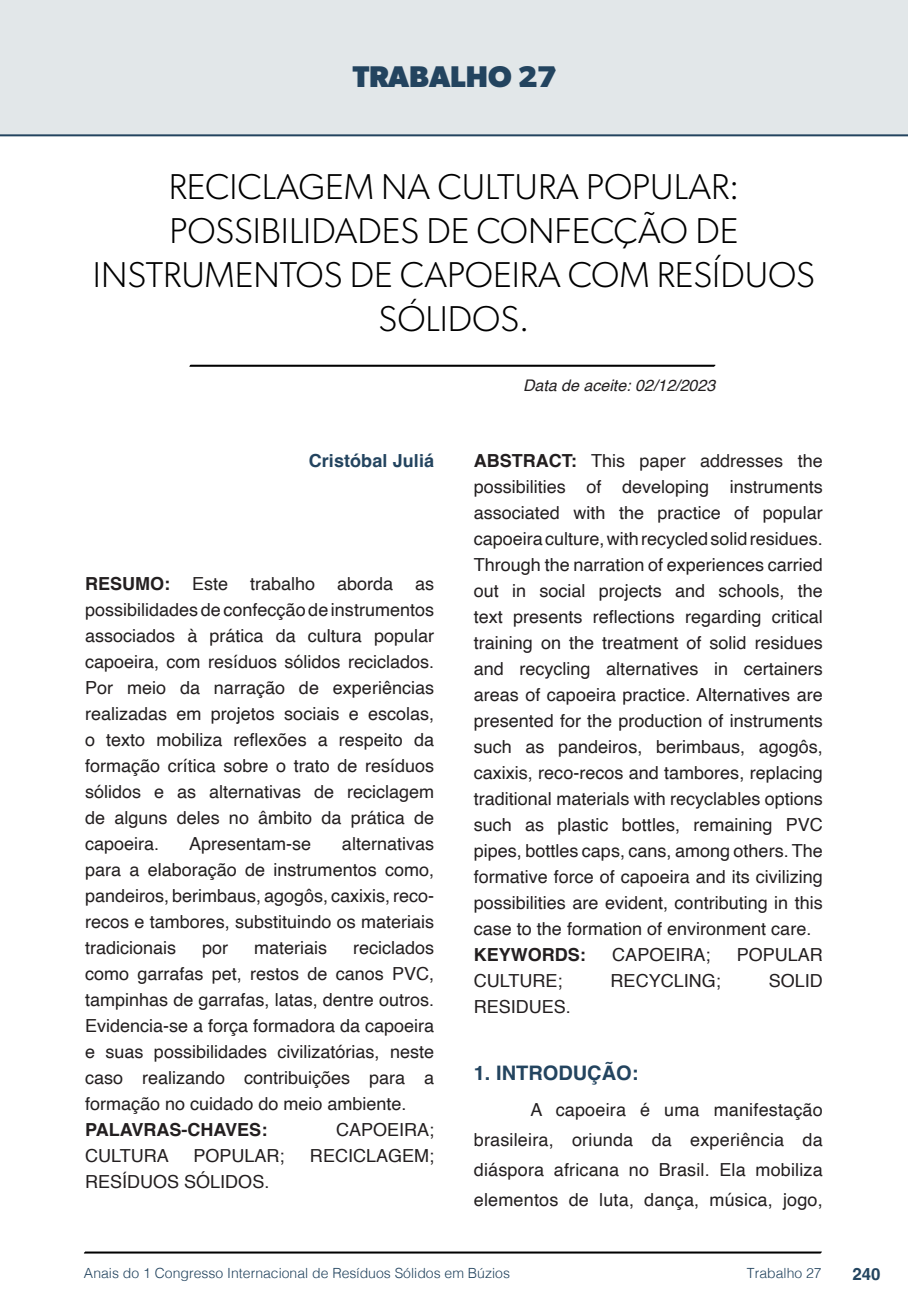
<style>
.page{position:relative;width:908px;height:1304px;background:#fff}
.page>*{position:absolute;margin:0;border:0;box-sizing:border-box;transform-origin:0 0}
.nome_artigos{font:300 36px/44px "Gibson";color:#000;text-align:center}
.capítulos{font:700 30px "Gibson";color:#23445f}
.TITULOS{font:700 20px "Helvetica";color:#23445f}
.Resumos_e_PC_TXT{font:18px/26px "Helvetica";color:#231f20;text-align:justify}
.txt{font:18px/30px "Helvetica";letter-spacing:.01em;color:#231f20;text-align:justify}
.Resumos_e_PC_TXT-2{font:700 18px "Helvetica";color:#231f20}
.nome_autores{font:700 18px "Helvetica";letter-spacing:.005em;color:#23445f}
.t1{font:700 16.8px "Helvetica";color:#23445f}
.t2{font:italic 16px "Helvetica";color:#231f20}
.t3{font:300 14px "Helvetica";color:#23445f}
.s1{font-weight:700}
</style>
<div class="page">
<svg style="left:84px;top:1251px;width:737px;height:3px;background:#515151"></svg>
<svg style="left:189px;top:364px;width:526px;height:3px;background:#4f4f4f"></svg>
<div style="left:0;top:0;width:907px;height:136px;background:#e2e7e9"></div>
<div style="left:44px;top:72px;width:68px;height:61px;background:#e2e7e9"></div>
<p class="capítulos" style="left:352px;top:58px;width:206px">TRABALHO 27</p>
<p class="nome_artigos" style="left:93px;top:164px;width:723px">RECICLAGEM NA CULTURA POPULAR:<br>POSSIBILIDADES DE CONFECÇÃO DE<br>INSTRUMENTOS DE CAPOEIRA COM RESÍDUOS<br>SÓLIDOS.</p>
<p class="nome_autores" style="left:308px;top:450px;width:127px">Cristóbal Juliá</p>
<p class="Resumos_e_PC_TXT" style="left:85px;top:571px;width:350px"><span class="s1">RESUMO:</span> Este trabalho aborda as possibilidades de confecção de instrumentos associados à prática da cultura popular capoeira, com resíduos sólidos reciclados.<br>Por meio da narração de experiências realizadas em projetos sociais e escolas, o texto mobiliza reflexões a respeito da formação crítica sobre o trato de resíduos sólidos e as alternativas de reciclagem de alguns deles no âmbito da prática de capoeira.</p>
<p class="Resumos_e_PC_TXT" style="left:85px;top:831px;width:350px;text-indent:257px">alternativas para a elaboração de instrumentos como, pandeiros, berimbaus, agogôs, caxixis, reco&shy;recos e tambores, substituindo os materiais tradicionais</p>
<p class="Resumos_e_PC_TXT" style="left:189px;top:831px;width:124px">Apresentam-se</p>
<p class="Resumos_e_PC_TXT" style="left:85px;top:935px;width:350px;text-indent:268px">reciclados como garrafas pet, restos de canos PVC, tampinhas de garrafas, latas, dentre outros.<br>Evidencia-se a força formadora da capoeira e suas possibilidades civilizatórias, neste caso realizando contribuições para a formação no cuidado do meio ambiente.</p>
<p class="Resumos_e_PC_TXT-2" style="left:85px;top:1118px;width:184px">PALAVRAS-CHAVES:</p>
<p class="Resumos_e_PC_TXT" style="left:336px;top:1117px;width:100px">CAPOEIRA;</p>
<p class="Resumos_e_PC_TXT" style="left:85px;top:1143px;width:85px">CULTURA</p>
<p class="Resumos_e_PC_TXT" style="left:193px;top:1143px;width:93px">POPULAR;</p>
<p class="Resumos_e_PC_TXT" style="left:310px;top:1143px;width:126px">RECICLAGEM;</p>
<p class="Resumos_e_PC_TXT" style="left:85px;top:1169px;width:186px">RESÍDUOS SÓLIDOS.</p>
<p class="Resumos_e_PC_TXT" style="left:202px;top:935px;width:28px">por</p>
<p class="Resumos_e_PC_TXT" style="left:254px;top:935px;width:75px">materiais</p>
<p class="t2" style="left:523px;top:373px;width:194px">Data de aceite: 02/12/2023</p>
<p class="Resumos_e_PC_TXT" style="left:473px;top:448px;width:350px"><span class="s1">ABSTRACT:</span> This paper addresses the possibilities of developing instruments associated with the practice of popular capoeira culture, with recycled solid residues.<br>Through the narration of experiences carried out in social projects and schools, the text presents reflections regarding critical training on the treatment of solid residues and recycling alternatives in certainers areas of capoeira practice. Alternatives are presented for the production of instruments such as pandeiros, berimbaus, agogôs, caxixis, reco-recos and tambores, replacing traditional materials with recyclables options such as plastic bottles, remaining PVC pipes, bottles caps, cans, among others. The formative force of capoeira and its civilizing possibilities are evident, contributing in this case to the formation of environment care.</p>
<p class="Resumos_e_PC_TXT-2" style="left:473px;top:944px;width:113px">KEYWORDS:</p>
<p class="Resumos_e_PC_TXT" style="left:612px;top:942px;width:100px">CAPOEIRA;</p>
<p class="Resumos_e_PC_TXT" style="left:736px;top:942px;width:88px">POPULAR</p>
<p class="Resumos_e_PC_TXT" style="left:473px;top:968px;width:90px">CULTURE;</p>
<p class="Resumos_e_PC_TXT" style="left:610px;top:968px;width:112px">RECYCLING;</p>
<p class="Resumos_e_PC_TXT" style="left:768px;top:968px;width:56px">SOLID</p>
<p class="Resumos_e_PC_TXT" style="left:473px;top:994px;width:99px">RESIDUES.</p>
<p class="TITULOS" style="left:473px;top:1061px;width:166px">1. INTRODUÇÃO:</p>
<p class="txt" style="left:473px;top:1095px;width:350px;text-indent:57px">A capoeira é uma manifestação brasileira, oriunda da experiência da diáspora africana no Brasil. Ela mobiliza elementos de luta, dança, música, jogo,</p>
<p class="t3" style="left:84px;top:1261px;width:427px">Anais do 1 Congresso Internacional de Resíduos Sólidos em Búzios</p>
<p class="t3" style="left:746px;top:1261px;width:76px">Trabalho 27</p>
<p class="t1" style="left:851px;top:1264px;width:30px">240</p>
</div>
